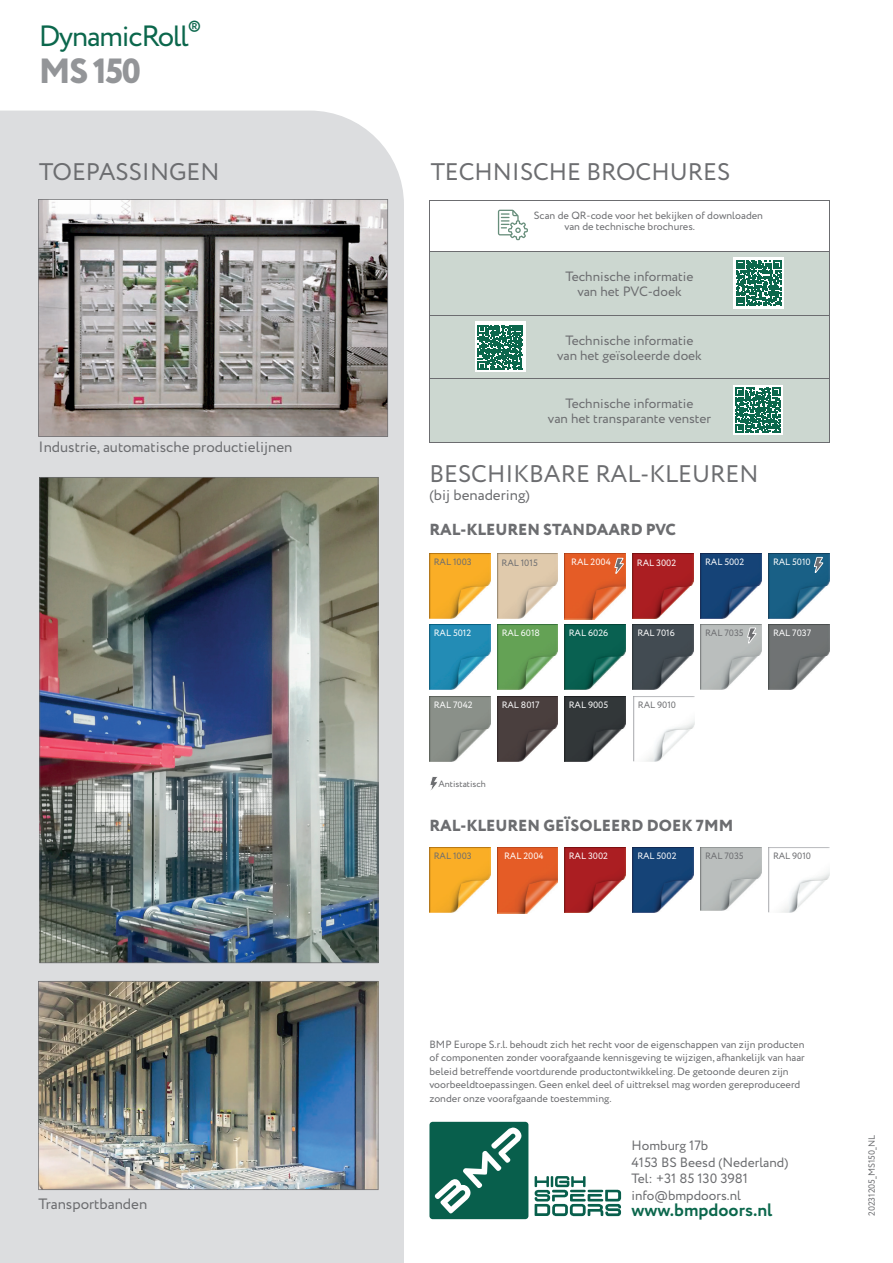
<style>
.page{position:relative;width:893px;height:1263px;background:#fff}
.page>*{position:absolute;margin:0;border:0;box-sizing:border-box;transform-origin:0 0}
.t1{font:800 34.95px "Circe";color:#939598}
.t2{font:29.25px "Circe";letter-spacing:-.04em;color:#0b674c}
.t3{font:24px "Circe";color:#6c6d70}
.t4{font:700 18px "Circe";color:#0b674c}
.t5{font:800 16.05px "Circe";color:#6c6d70}
.t6{font:15px "Circe";color:#6c6d70}
.t7{font:13.5px/15px "Circe";color:#6c6d70;text-align:center}
.t8{font:10.5px/13.5px "Circe";color:#6c6d70}
.t9{font:9.15px "Circe";color:#fff}
.t10{font:9.15px "Circe";color:#6c6d70}
.t11{font:9px "Circe";color:#6c6d70}
</style>
<div class="page">
<div style="left:0;top:111px;width:404px;height:1152px;background:#dcdddf"></div>
<div style="left:429px;top:1122px;width:99px;height:97px;background:#085f4c;border-radius:3px"></div>
<svg style="left:434px;top:1127px;width:88px;height:87px"></svg>
<svg style="left:535px;top:1176px;width:86px;height:40px"></svg>
<svg style="left:38px;top:199px;width:350px;height:238px;background:#9a9694"></svg>
<img style="left:39px;top:477px;width:339px;height:486px">
<img style="left:38px;top:981px;width:340px;height:209px">
<img style="left:633px;top:624px;width:60px;height:66px">
<img style="left:497px;top:696px;width:61px;height:66px">
<img style="left:497px;top:553px;width:61px;height:136px">
<img style="left:769px;top:624px;width:60px;height:65px">
<img style="left:769px;top:553px;width:60px;height:66px">
<img style="left:564px;top:553px;width:61px;height:67px">
<img style="left:564px;top:624px;width:61px;height:66px">
<img style="left:564px;top:696px;width:61px;height:65px">
<img style="left:429px;top:696px;width:61px;height:65px">
<img style="left:429px;top:624px;width:61px;height:65px">
<img style="left:429px;top:553px;width:61px;height:66px">
<svg style="left:614px;top:558px;width:10px;height:16px"></svg>
<img style="left:634px;top:696px;width:60px;height:66px">
<img style="left:701px;top:624px;width:60px;height:66px">
<svg style="left:747px;top:627px;width:9px;height:17px"></svg>
<img style="left:701px;top:553px;width:60px;height:66px">
<svg style="left:814px;top:557px;width:9px;height:16px"></svg>
<img style="left:633px;top:553px;width:60px;height:65px">
<svg style="left:430px;top:777px;width:7px;height:13px"></svg>
<img style="left:769px;top:847px;width:60px;height:66px">
<img style="left:564px;top:847px;width:61px;height:65px">
<img style="left:429px;top:847px;width:61px;height:66px">
<img style="left:497px;top:847px;width:61px;height:67px">
<img style="left:701px;top:847px;width:60px;height:64px">
<img style="left:633px;top:847px;width:60px;height:65px">
<div style="left:430px;top:252px;width:399px;height:190px;background:#ccd7d0"></div>
<hr style="left:429px;top:251px;width:103px;height:1px;background:#6c6d70">
<hr style="left:532px;top:251px;width:195px;height:1px;background:#6c6d70">
<hr style="left:727px;top:251px;width:103px;height:1px;background:#6c6d70">
<hr style="left:429px;top:315px;width:103px;height:1px;background:#6c6d70">
<hr style="left:429px;top:442px;width:103px;height:1px;background:#6c6d70">
<hr style="left:532px;top:315px;width:195px;height:1px;background:#6c6d70">
<hr style="left:532px;top:442px;width:195px;height:1px;background:#6c6d70">
<hr style="left:727px;top:315px;width:103px;height:1px;background:#6c6d70">
<hr style="left:727px;top:442px;width:103px;height:1px;background:#6c6d70">
<hr style="left:429px;top:379px;width:103px;height:1px;background:#6c6d70">
<hr style="left:532px;top:379px;width:195px;height:1px;background:#6c6d70">
<hr style="left:727px;top:379px;width:103px;height:1px;background:#6c6d70">
<hr style="left:429px;top:200px;width:103px;height:1px;background:#6c6d70">
<hr style="left:429px;top:200px;width:1px;height:51px;background:#6c6d70">
<hr style="left:532px;top:200px;width:195px;height:1px;background:#6c6d70">
<hr style="left:727px;top:200px;width:103px;height:1px;background:#6c6d70">
<hr style="left:829px;top:200px;width:1px;height:51px;background:#6c6d70">
<hr style="left:429px;top:251px;width:1px;height:64px;background:#6c6d70">
<hr style="left:829px;top:251px;width:1px;height:64px;background:#6c6d70">
<hr style="left:429px;top:315px;width:1px;height:64px;background:#6c6d70">
<hr style="left:829px;top:315px;width:1px;height:64px;background:#6c6d70">
<hr style="left:429px;top:379px;width:1px;height:63px;background:#6c6d70">
<hr style="left:829px;top:379px;width:1px;height:63px;background:#6c6d70">
<svg style="left:497px;top:209px;width:31px;height:32px"></svg>
<div style="left:733px;top:257px;width:51px;height:52px;background:#fff"></div>
<svg style="left:736px;top:260px;width:45px;height:46px"></svg>
<div style="left:475px;top:322px;width:51px;height:50px;background:#fff"></div>
<svg style="left:478px;top:325px;width:45px;height:45px"></svg>
<svg style="left:733px;top:385px;width:49px;height:49px"></svg>
<svg style="left:735px;top:388px;width:45px;height:44px"></svg>
<h2 class="t2" style="left:39px;top:17px;width:164px">DynamicRoll<sup>®</sup></h2>
<h1 class="t1" style="left:39px;top:47px;width:104px">MS 150</h1>
<h3 class="t3" style="left:39px;top:156px;width:182px">TOEPASSINGEN</h3>
<h3 class="t3" style="left:431px;top:156px;width:301px">TECHNISCHE BROCHURES</h3>
<p class="t8" style="left:564px;top:211px;width:200px;line-height:10.5px;text-indent:-30px">Scan de QR-code voor het bekijken of downloaden van de technische brochures.</p>
<h3 class="t6" style="left:39px;top:437px;width:255px">Industrie, automatische productielijnen</h3>
<p class="t7" style="left:565px;top:269px;width:130px">Technische informatie van het PVC-doek</p>
<p class="t7" style="left:557px;top:333px;width:146px">Technische informatie van het geïsoleerde doek</p>
<p class="t7" style="left:548px;top:397px;width:165px">Technische informatie<br>van het transparante venster</p>
<h3 class="t3" style="left:429px;top:458px;width:330px">BESCHIKBARE RAL-KLEUREN</h3>
<h3 class="t6" style="left:429px;top:485px;width:102px">(bij benadering)</h3>
<h3 class="t5" style="left:429px;top:518px;width:248px">RAL-KLEUREN STANDAARD PVC</h3>
<p class="t10" style="left:434px;top:556px;width:39px">RAL 1003</p>
<p class="t9" style="left:434px;top:627px;width:39px">RAL 5012</p>
<p class="t10" style="left:502px;top:556px;width:38px">RAL 1015</p>
<p class="t9" style="left:502px;top:627px;width:40px">RAL 6018</p>
<p class="t9" style="left:571px;top:556px;width:41px">RAL 2004</p>
<p class="t9" style="left:773px;top:556px;width:39px">RAL 5010</p>
<p class="t9" style="left:637px;top:556px;width:41px">RAL 3002</p>
<p class="t9" style="left:705px;top:556px;width:41px">RAL 5002</p>
<p class="t9" style="left:569px;top:627px;width:41px">RAL 6026</p>
<p class="t9" style="left:637px;top:627px;width:39px">RAL 7016</p>
<p class="t10" style="left:705px;top:627px;width:40px">RAL 7035</p>
<p class="t9" style="left:773px;top:627px;width:40px">RAL 7037</p>
<p class="t9" style="left:434px;top:699px;width:40px">RAL 7042</p>
<p class="t9" style="left:569px;top:699px;width:41px">RAL 9005</p>
<p class="t9" style="left:502px;top:699px;width:39px">RAL 8017</p>
<p class="t10" style="left:438px;top:777px;width:49px">Antistatisch</p>
<p class="t10" style="left:638px;top:699px;width:40px">RAL 9010</p>
<h3 class="t5" style="left:429px;top:815px;width:305px">RAL-KLEUREN GEÏSOLEERD DOEK 7MM</h3>
<p class="t10" style="left:434px;top:850px;width:39px">RAL 1003</p>
<p class="t9" style="left:504px;top:850px;width:41px">RAL 2004</p>
<p class="t9" style="left:569px;top:850px;width:41px">RAL 3002</p>
<p class="t9" style="left:637px;top:850px;width:41px">RAL 5002</p>
<p class="t10" style="left:705px;top:850px;width:40px">RAL 7035</p>
<p class="t10" style="left:773px;top:850px;width:40px">RAL 9010</p>
<h3 class="t6" style="left:39px;top:1194px;width:110px">Transportbanden</h3>
<p class="t8" style="left:429px;top:1038px;width:377px">BMP Europe S.r.l. behoudt zich het recht voor de eigenschappen van zijn producten of componenten zonder voorafgaande kennisgeving te wijzigen, afhankelijk van haar beleid betreffende voortdurende productontwikkeling. De getoonde deuren zijn voorbeeldtoepassingen. Geen enkel deel of uittreksel mag worden gereproduceerd zonder onze voorafgaande toestemming.</p>
<p class="t7" style="left:631px;top:1138px;width:158px;line-height:16.5px;text-align:left">Homburg 17b<br>4153 BS Beesd (Nederland)<br>Tel: +31 85 130 3981 info@bmpdoors.nl</p>
<h3 class="t4" style="left:631px;top:1198px;width:143px">www.bmpdoors.nl</h3>
<p class="t11" style="left:866px;top:1216px;width:83px;rotate:-90deg">20231205_MS150_NL</p>
</div>
